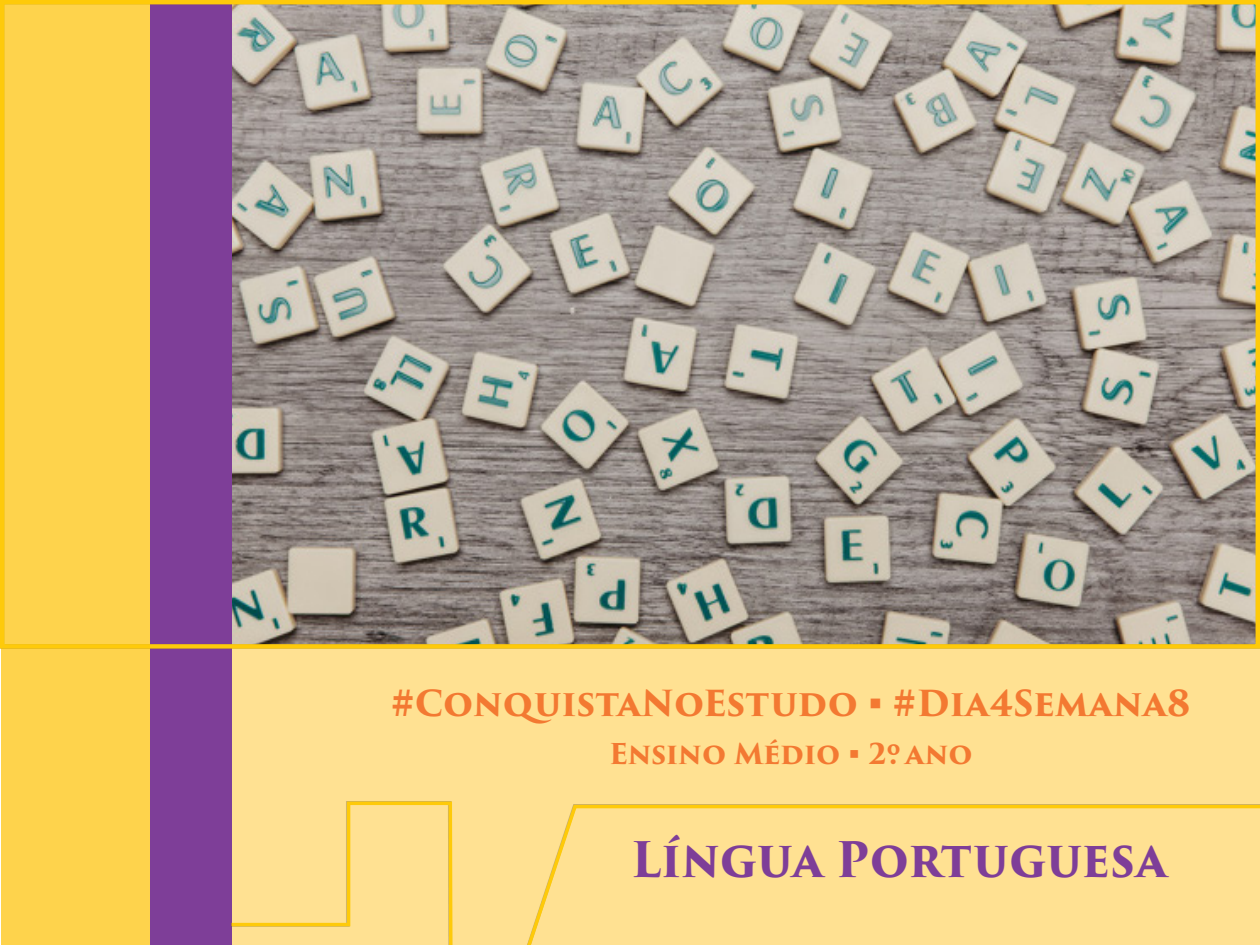
<style>
.page{position:relative;width:1260px;height:945px;background:#fff}
.page>*{position:absolute;margin:0;border:0;box-sizing:border-box;transform-origin:0 0}
.t1{font:700 47.77px "Trajan Pro 3";letter-spacing:-.005em;color:#7e3e98;scale:.95 1}
.t2{font:700 35px "Trajan Pro 3";color:#f37932}
.t3{font:700 28px "Trajan Pro 3";letter-spacing:-.005em;color:#f37932}
</style>
<div class="page">
<div style="left:191px;top:0;width:1069px;height:945px;background:#ffe192"></div>
<div style="left:1px;top:0;width:159px;height:945px;background:#fed34c"></div>
<div style="left:150px;top:0;width:82px;height:945px;background:#7e3e98"></div>
<div style="left:0;top:0;width:1260px;height:649px;background:#231f20;opacity:.3"></div>
<div style="left:0;top:0;width:1260px;height:649px;border:4px solid #feca0a"></div>
<svg style="left:231px;top:801px;width:1029px;height:144px"></svg>
<p class="t2" style="left:391px;top:678px;width:801px">#ConquistaNoEstudo ■ #Dia4Semana8</p>
<p class="t3" style="left:609px;top:733px;width:365px">Ensino Médio ■ 2º. ano</p>
<h1 class="t1" style="left:631px;top:824px;width:566px">Língua Portuguesa</h1>
</div>
